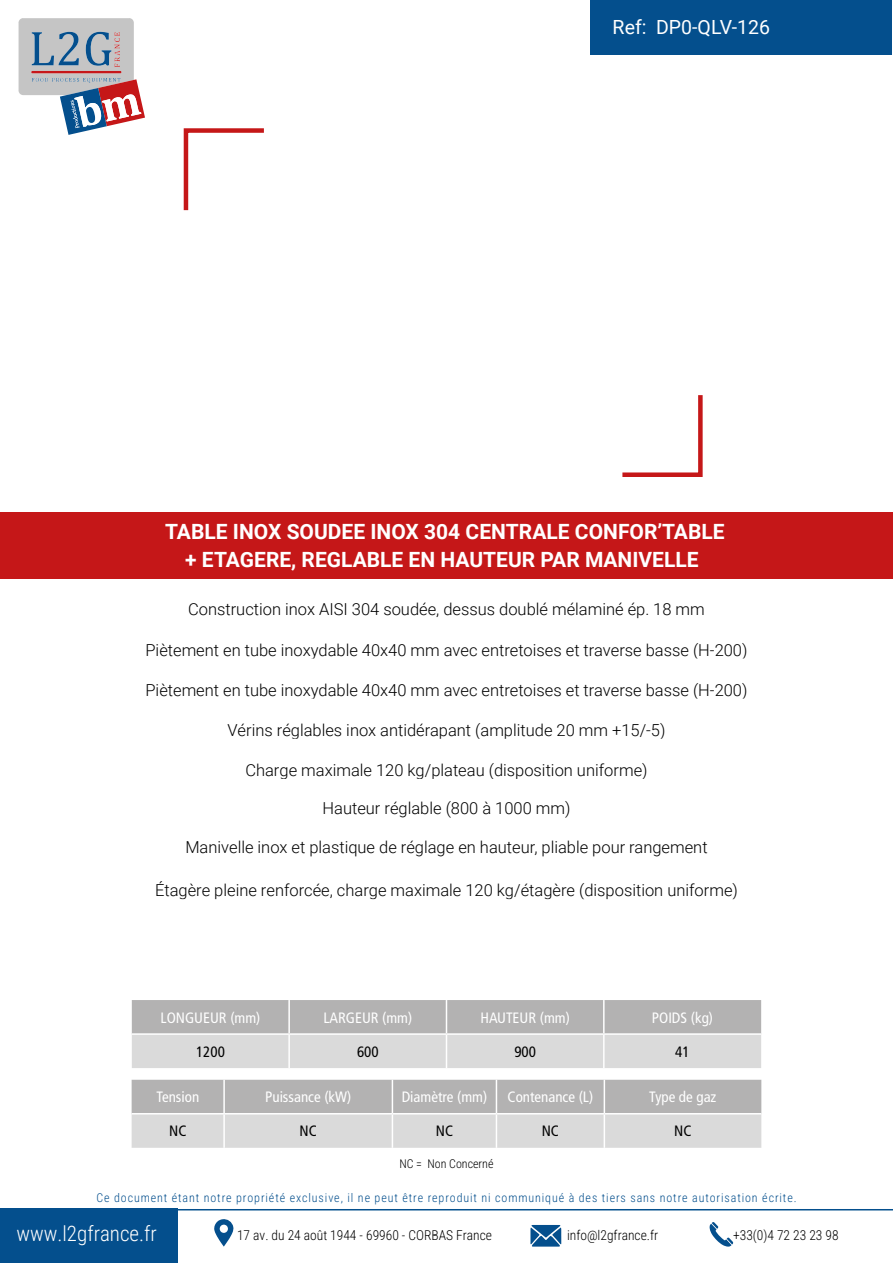
<style>
.page{position:relative;width:893px;height:1263px;background:#fff}
.page>*{position:absolute;margin:0;border:0;box-sizing:border-box;transform-origin:0 0}
.t1{font:700 21px/27.9px "Roboto";color:#fff;text-align:center}
.t2{font:21px "Roboto Condensed";color:#fff}
.t3{font:19.5px "Roboto";color:#fff}
.t4{font:300 16.5px "Roboto";color:#000}
.t5{font:condensed 15px "Frutiger LT Std";color:#fff}
.t6{font:condensed 15px "Frutiger LT Std";color:#000}
.t7{font:13.5px "Roboto Condensed";color:#000}
.t8{font:12px "Roboto Condensed";letter-spacing:.075em;color:#044f8d}
.t9{font:12px "Roboto Condensed";color:#000}
</style>
<div class="page">
<div style="left:0;top:513px;width:893px;height:66px;background:#c51718"></div>
<svg style="left:622px;top:395px;width:81px;height:82px"></svg>
<svg style="left:183px;top:128px;width:81px;height:83px"></svg>
<svg style="left:18px;top:18px;width:127px;height:117px"></svg>
<div style="left:590px;top:0;width:301px;height:54px;background:#044f8d"></div>
<div style="left:0;top:1209px;width:178px;height:54px;background:#044f8d"></div>
<hr style="left:178px;top:1209px;width:715px;height:1px;background:#044f8d">
<svg style="left:214px;top:1219px;width:20px;height:27px"></svg>
<svg style="left:530px;top:1225px;width:31px;height:21px"></svg>
<svg style="left:710px;top:1222px;width:23px;height:24px"></svg>
<svg style="left:132px;top:1000px;width:629px;height:68px;background:#c6c6c6"></svg>
<hr style="left:288px;top:1000px;width:2px;height:33px;background:#fff">
<hr style="left:446px;top:1000px;width:1px;height:33px;background:#fff">
<hr style="left:603px;top:1000px;width:2px;height:33px;background:#fff">
<hr style="left:132px;top:1033px;width:157px;height:2px;background:#fff">
<hr style="left:289px;top:1033px;width:157px;height:2px;background:#fff">
<hr style="left:288px;top:1035px;width:2px;height:33px;background:#fff">
<hr style="left:446px;top:1033px;width:158px;height:2px;background:#fff">
<hr style="left:446px;top:1035px;width:1px;height:33px;background:#fff">
<hr style="left:604px;top:1033px;width:157px;height:2px;background:#fff">
<hr style="left:603px;top:1035px;width:2px;height:33px;background:#fff">
<svg style="left:132px;top:1080px;width:629px;height:68px;background:#c7c6c6"></svg>
<hr style="left:223px;top:1080px;width:2px;height:33px;background:#fff">
<hr style="left:392px;top:1080px;width:1px;height:33px;background:#fff">
<hr style="left:496px;top:1080px;width:1px;height:33px;background:#fff">
<hr style="left:604px;top:1080px;width:1px;height:33px;background:#fff">
<hr style="left:132px;top:1113px;width:92px;height:1px;background:#fff">
<hr style="left:224px;top:1113px;width:168px;height:1px;background:#fff">
<hr style="left:223px;top:1114px;width:2px;height:34px;background:#fff">
<hr style="left:392px;top:1113px;width:104px;height:1px;background:#fff">
<hr style="left:392px;top:1114px;width:1px;height:34px;background:#fff">
<hr style="left:496px;top:1113px;width:108px;height:1px;background:#fff">
<hr style="left:496px;top:1114px;width:1px;height:34px;background:#fff">
<hr style="left:604px;top:1113px;width:157px;height:1px;background:#fff">
<hr style="left:604px;top:1114px;width:1px;height:34px;background:#fff">
<p class="t3" style="left:613px;top:13px;width:35px">Ref:</p>
<p class="t3" style="left:656px;top:13px;width:115px">DP0-QLV-126</p>
<p class="t1" style="left:165px;top:516px;width:561px">TABLE INOX SOUDEE INOX 304 CENTRALE CONFOR’TABLE + ETAGERE, REGLABLE EN HAUTEUR PAR MANIVELLE</p>
<p class="t4" style="left:188px;top:598px;width:518px">Construction inox AISI 304 soudée, dessus doublé mélaminé ép. 18 mm</p>
<p class="t4" style="left:145px;top:638px;width:603px">Piètement en tube inoxydable 40x40 mm avec entretoises et traverse basse (H-200)</p>
<p class="t4" style="left:145px;top:678px;width:603px">Piètement en tube inoxydable 40x40 mm avec entretoises et traverse basse (H-200)</p>
<p class="t4" style="left:227px;top:718px;width:440px">Vérins réglables inox antidérapant (amplitude 20 mm +15/-5)</p>
<p class="t4" style="left:245px;top:758px;width:404px">Charge maximale 120 kg/plateau (disposition uniforme)</p>
<p class="t4" style="left:322px;top:797px;width:249px">Hauteur réglable (800 à 1000 mm)</p>
<p class="t4" style="left:185px;top:836px;width:524px">Manivelle inox et plastique de réglage en hauteur, pliable pour rangement</p>
<p class="t4" style="left:155px;top:879px;width:584px">Étagère pleine renforcée, charge maximale 120 kg/étagère (disposition uniforme)</p>
<p class="t5" style="left:161px;top:1009px;width:101px">LONGUEUR (mm)</p>
<p class="t5" style="left:323px;top:1009px;width:90px">LARGEUR (mm)</p>
<p class="t5" style="left:480px;top:1009px;width:91px">HAUTEUR (mm)</p>
<p class="t5" style="left:652px;top:1009px;width:63px">POIDS (kg)</p>
<p class="t6" style="left:196px;top:1043px;width:30px">1200</p>
<p class="t6" style="left:357px;top:1043px;width:23px">600</p>
<p class="t6" style="left:514px;top:1043px;width:23px">900</p>
<p class="t6" style="left:675px;top:1043px;width:16px">41</p>
<p class="t5" style="left:156px;top:1088px;width:44px">Tension</p>
<p class="t5" style="left:265px;top:1088px;width:88px">Puissance (kW)</p>
<p class="t5" style="left:402px;top:1088px;width:87px">Diamètre (mm)</p>
<p class="t5" style="left:508px;top:1088px;width:87px">Contenance (L)</p>
<p class="t5" style="left:649px;top:1088px;width:69px">Type de gaz</p>
<p class="t6" style="left:169px;top:1122px;width:19px">NC</p>
<p class="t6" style="left:300px;top:1122px;width:19px">NC</p>
<p class="t6" style="left:436px;top:1122px;width:19px">NC</p>
<p class="t6" style="left:542px;top:1122px;width:19px">NC</p>
<p class="t6" style="left:674px;top:1122px;width:19px">NC</p>
<p class="t9" style="left:399px;top:1156px;width:96px">NC = Non Concerné</p>
<p class="t8" style="left:97px;top:1190px;width:702px">Ce document étant notre propriété exclusive, il ne peut être reproduit ni communiqué à des tiers sans notre autorisation écrite.</p>
<p class="t2" style="left:16px;top:1218px;width:142px">www.l2gfrance.fr</p>
<p class="t7" style="left:237px;top:1226px;width:256px">17 av. du 24 août 1944 - 69960 - CORBAS France</p>
<p class="t7" style="left:567px;top:1226px;width:93px">info@l2gfrance.fr</p>
<p class="t7" style="left:733px;top:1226px;width:107px">+33(0)4 72 23 23 98</p>
</div>
